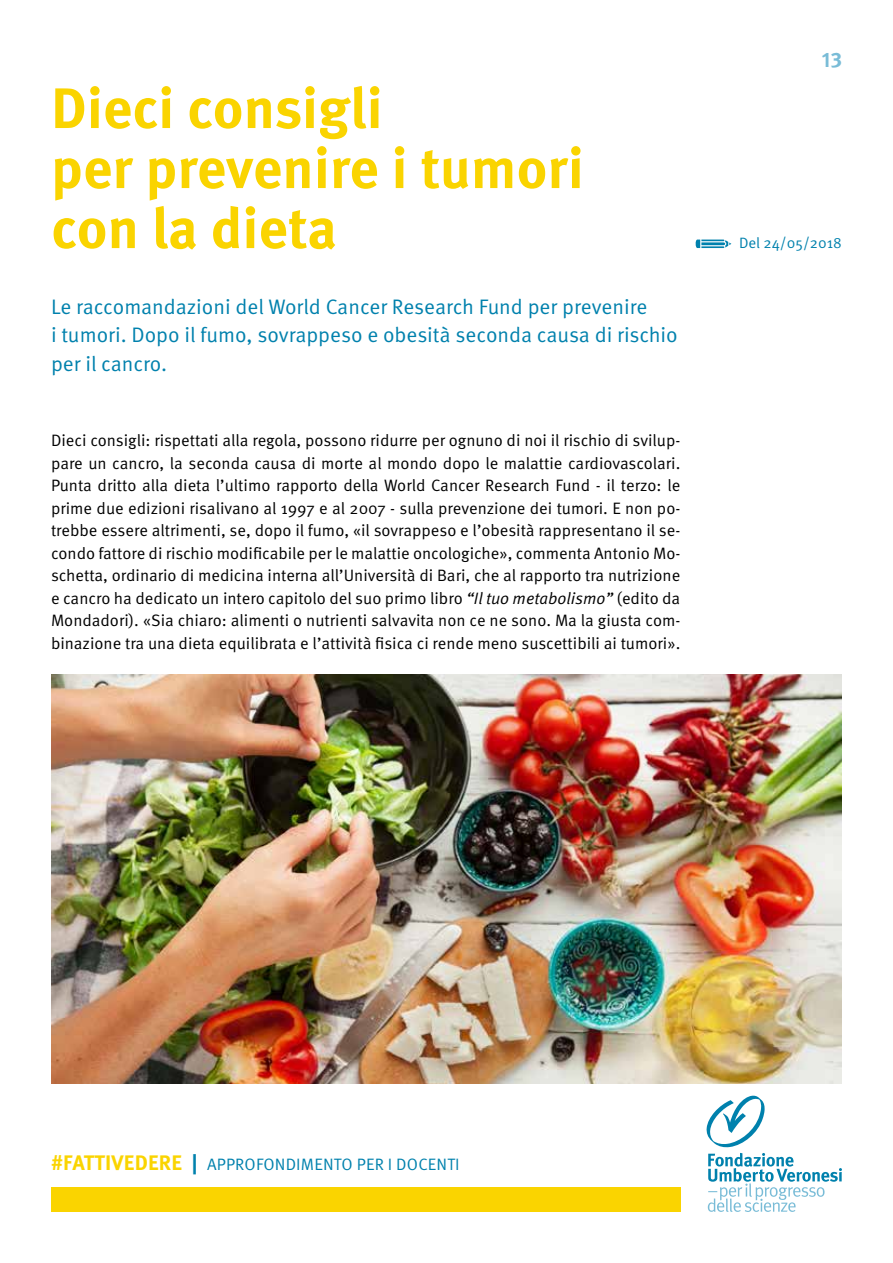
<style>
.page{position:relative;width:893px;height:1263px;background:#fff}
.page>*{position:absolute;margin:0;border:0;box-sizing:border-box;transform-origin:0 0}
.t1{font:700 57px/60px "Meta Pro";color:#fad400}
.t2{font:21px/28.5px "Meta Pro";color:#0081ad}
.t3{font:700 21px "Meta Pro";color:#79bcd7}
.t4{font:16.5px/22.5px "Meta Pro";color:#000;text-align:justify}
.t5{font:16.5px "Meta Pro";letter-spacing:.01em;color:#0081ad}
.t6{font:15px "Meta Pro";color:#0081ad}
.s1{font-style:italic}
.s2{font-weight:700;font-size:21px;color:#fad400}
.s3{font-weight:700;font-size:21px}
</style>
<div class="page">
<svg style="left:707px;top:1096px;width:135px;height:116px"></svg>
<div style="left:51px;top:1187px;width:629px;height:25px;background:#fad400"></div>
<svg style="left:695px;top:240px;width:36px;height:8px"></svg>
<img style="left:51px;top:674px;width:791px;height:409px">
<h1 class="t1" style="left:51px;top:80px;width:534px">Dieci consigli<br>per prevenire i tumori con la dieta</h1>
<p class="t2" style="left:51px;top:293px;width:628px">Le raccomandazioni del World Cancer Research Fund per prevenire<br>i tumori. Dopo il fumo, sovrappeso e obesità seconda causa di rischio per il cancro.</p>
<p class="t4" style="left:51px;top:430px;width:631px">Dieci consigli: rispettati alla regola, possono ridurre per ognuno di noi il rischio di svilup&shy;pare un cancro, la seconda causa di morte al mondo dopo le malattie cardiovascolari.<br>Punta dritto alla dieta l’ultimo rapporto della World Cancer Research Fund - il terzo: le prime due edizioni risalivano al 1997 e al 2007 - sulla prevenzione dei tumori. E non po&shy;trebbe essere altrimenti, se, dopo il fumo, «il sovrappeso e l’obesità rappresentano il se&shy;condo fattore di rischio modificabile per le malattie oncologiche», commenta Antonio Mo&shy;schetta, ordinario di medicina interna all’Università di Bari, che al rapporto tra nutrizione e cancro ha dedicato un intero capitolo del suo primo libro <span class="s1">“Il tuo metabolismo”</span> (edito da Mondadori). «Sia chiaro: alimenti o nutrienti salvavita non ce ne sono. Ma la giusta com&shy;binazione tra una dieta equilibrata e l’attività fisica ci rende meno suscettibili ai tumori».</p>
<p class="t3" style="left:822px;top:46px;width:22px">13</p>
<p class="t6" style="left:739px;top:233px;width:104px">Del 24/05/2018</p>
<p class="t5" style="left:51px;top:1153px;width:410px"><span class="s2">#FATTIVEDERE</span> <span class="s3">|</span> APPROFONDIMENTO PER I DOCENTI</p>
</div>
